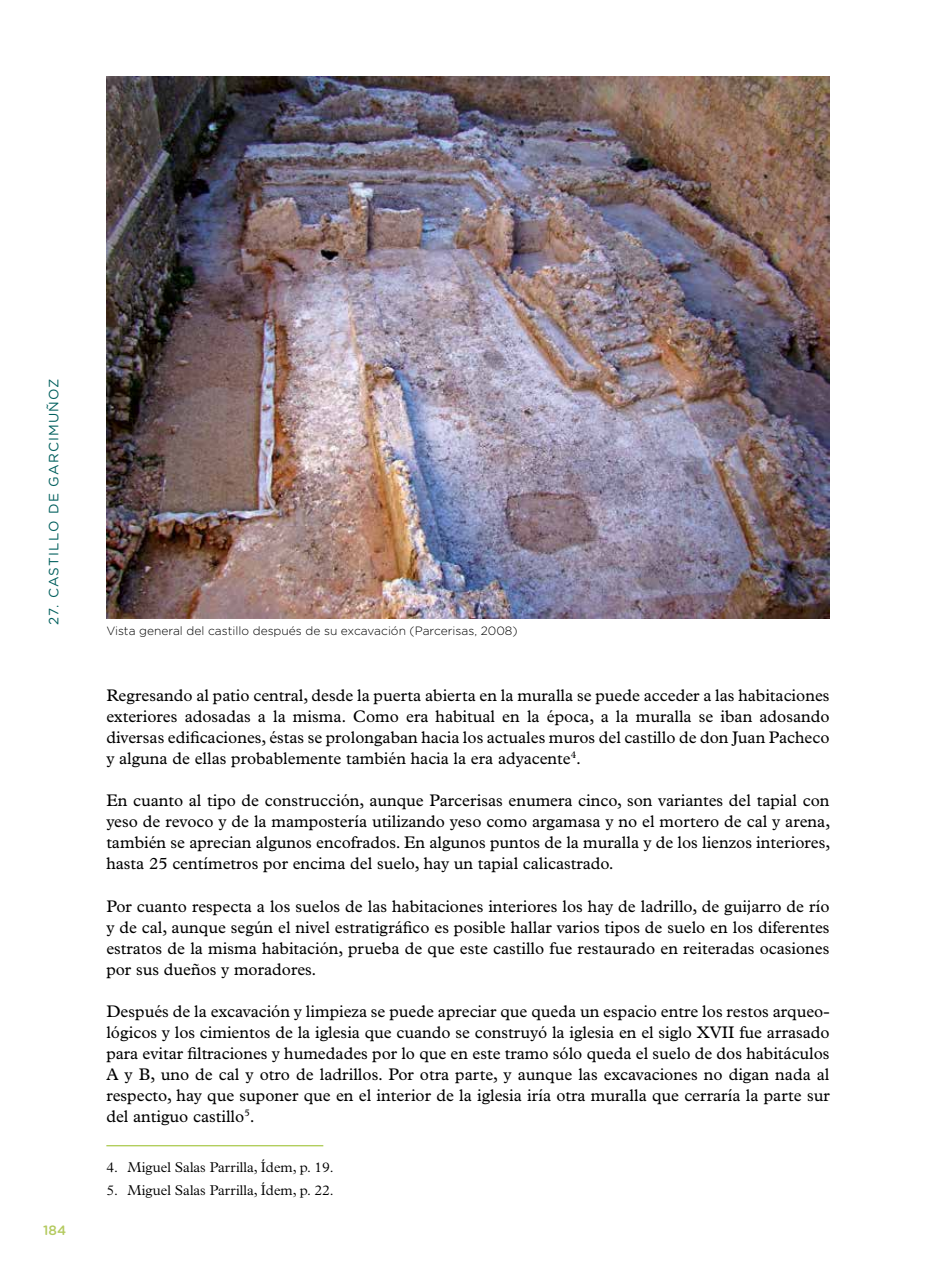
<style>
.page{position:relative;width:936px;height:1276px;background:#fff}
.page>*{position:absolute;margin:0;border:0;box-sizing:border-box;transform-origin:0 0}
.t1{font:16.8px/21px "Plantin Std";color:#000;text-align:justify}
.t2{font:300 14.25px "Plantin Std";color:#000}
.t3{font:13.5px "Gotham Rounded";letter-spacing:.09em;color:#005f5d}
.t4{font:500 13.5px "Gotham Rounded";color:#b4ca5f}
.t5{font:300 12px "Gotham Rounded";color:#000}
</style>
<div class="page">
<hr style="left:106px;top:1145px;width:217px;height:1px;background:#95bb20">
<img style="left:106px;top:77px;width:723px;height:542px">
<p class="t3" style="left:45px;top:625px;width:248px;rotate:-90deg">27. CASTILLO DE GARCIMUÑOZ</p>
<p class="t4" style="left:43px;top:1220px;width:25px">184</p>
<p class="t5" style="left:106px;top:622px;width:413px">Vista general del castillo después de su excavación (Parcerisas, 2008)</p>
<p class="t1" style="left:106px;top:685px;width:724px">Regresando al patio central, desde la puerta abierta en la muralla se puede acceder a las habitaciones exteriores adosadas a la misma. Como era habitual en la época, a la muralla se iban adosando diversas edificaciones, éstas se prolongaban hacia los actuales muros del castillo de don Juan Pacheco y alguna de ellas probablemente también hacia la era adyacente<sup>4</sup>.</p>
<p class="t1" style="left:106px;top:790px;width:725px">En cuanto al tipo de construcción, aunque Parcerisas enumera cinco, son variantes del tapial con yeso de revoco y de la mampostería utilizando yeso como argamasa y no el mortero de cal y arena, también se aprecian algunos encofrados. En algunos puntos de la muralla y de los lienzos interiores, hasta 25 centímetros por encima del suelo, hay un tapial calicastrado.</p>
<p class="t1" style="left:106px;top:895px;width:724px">Por cuanto respecta a los suelos de las habitaciones interiores los hay de ladrillo, de guijarro de río y de cal, aunque según el nivel estratigráfico es posible hallar varios tipos de suelo en los diferentes estratos de la misma habitación, prueba de que este castillo fue restaurado en reiteradas ocasiones por sus dueños y moradores.</p>
<p class="t1" style="left:106px;top:1001px;width:724px">Después de la excavación y limpieza se puede apreciar que queda un espacio entre los restos arqueo&shy;lógicos y los cimientos de la iglesia que cuando se construyó la iglesia en el siglo XVII fue arrasado para evitar filtraciones y humedades por lo que en este tramo sólo queda el suelo de dos habitáculos A y B, uno de cal y otro de ladrillos. Por otra parte, y aunque las excavaciones no digan nada al respecto, hay que suponer que en el interior de la iglesia iría otra muralla que cerraría la parte sur del antiguo castillo<sup>5</sup>.</p>
<p class="t2" style="left:106px;top:1158px;width:229px">4. Miguel Salas Parrilla, Ídem, p. 19.</p>
<p class="t2" style="left:106px;top:1182px;width:229px">5. Miguel Salas Parrilla, Ídem, p. 22.</p>
</div>
